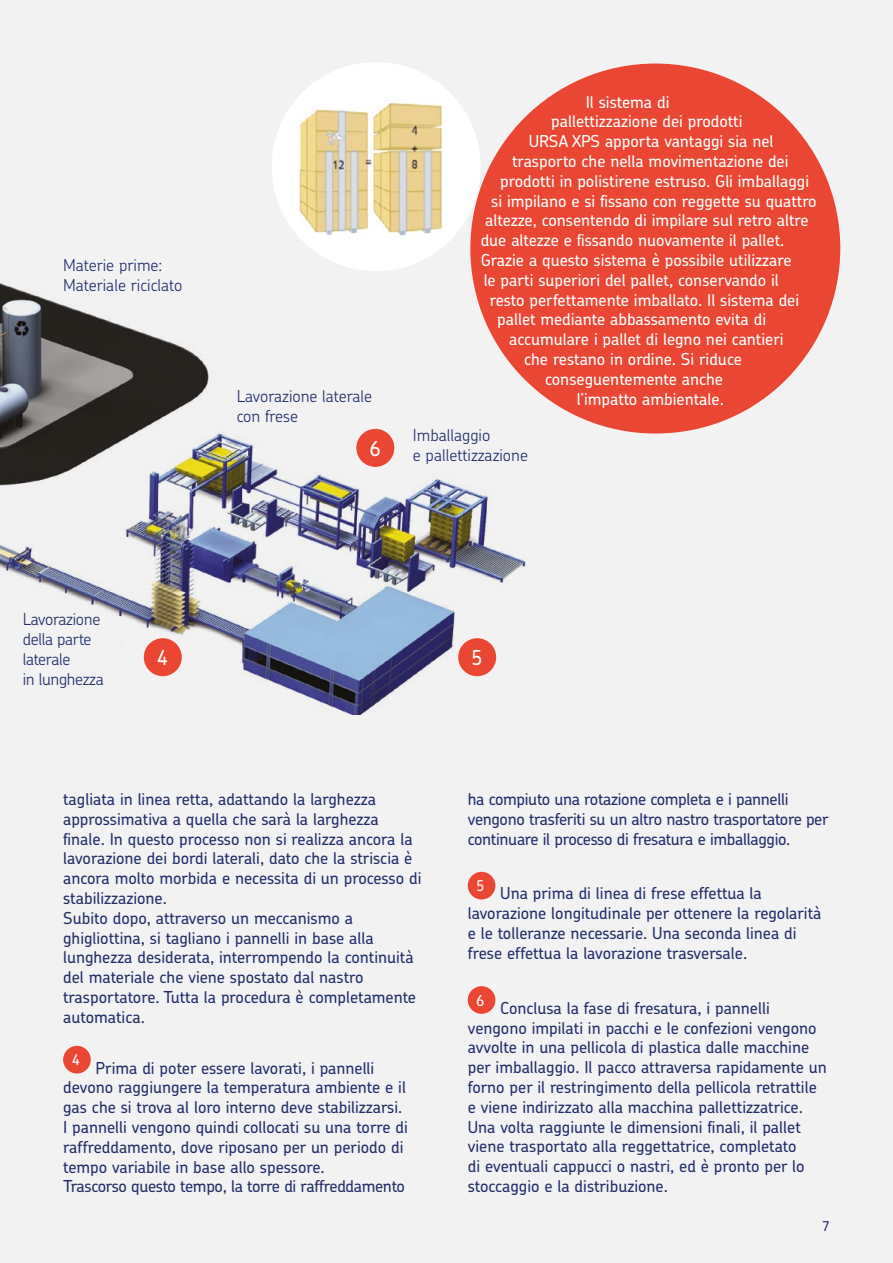
<style>
.page{position:relative;width:893px;height:1263px;background:#f2f2f2}
.page>*{position:absolute;margin:0;border:0;box-sizing:border-box;transform-origin:0 0}
.t1{font:500 20.7px "Chevin Std";color:#fff}
.t2{font:500 16.5px/19.8px "Chevin Std";color:#232e6a}
.t3{font:500 16.5px "Chevin Std";color:#fff}
.t4{font:500 16.5px/19.8px "Chevin Std";letter-spacing:-.02em;color:#232e6a}
.t5{font:300 16.5px/19.8px "Chevin Pro";color:#232e6a}
.t6{font:300 16.5px/19.8px "Chevin Pro";letter-spacing:-.02em;color:#232e6a}
.t7{font:500 15px "Chevin Std";color:#fff}
.t8{font:500 13.5px "Chevin Std";color:#232e6a}
</style>
<div class="page">
<div style="left:470px;top:64px;width:370px;height:369px;background:#e94734;border-radius:50%"></div>
<div style="left:63px;top:1046px;width:28px;height:27px;background:#e94734;border-radius:50%"></div>
<div style="left:468px;top:872px;width:27px;height:27px;background:#e94734;border-radius:50%"></div>
<div style="left:468px;top:986px;width:27px;height:28px;background:#e94734;border-radius:50%"></div>
<img style="left:0;top:270px;width:537px;height:444px">
<div style="left:458px;top:638px;width:38px;height:38px;background:#e94734;border-radius:50%"></div>
<div style="left:356px;top:429px;width:38px;height:38px;background:#e94734;border-radius:50%"></div>
<div style="left:144px;top:638px;width:38px;height:38px;background:#e94734;border-radius:50%"></div>
<div style="left:272px;top:62px;width:208px;height:209px;background:#fff;border-radius:50%"></div>
<img style="left:275px;top:84px;width:205px;height:186px">
<p class="t5" style="left:63px;top:254px;width:121px">Materie prime:<br>Materiale riciclato</p>
<p class="t5" style="left:237px;top:385px;width:137px">Lavorazione laterale con frese</p>
<p class="t1" style="left:369px;top:434px;width:13px">6</p>
<p class="t3" style="left:586px;top:91px;width:85px">Il sistema di</p>
<p class="t3" style="left:551px;top:110px;width:193px">pallettizzazione dei prodotti</p>
<p class="t3" style="left:529px;top:130px;width:246px">URSA XPS apporta vantaggi sia nel</p>
<p class="t3" style="left:512px;top:150px;width:278px">trasporto che nella movimentazione dei</p>
<p class="t3" style="left:500px;top:170px;width:311px">prodotti in polistirene estruso. Gli imballaggi</p>
<p class="t3" style="left:491px;top:190px;width:327px">si impilano e si fissano con reggette su quattro</p>
<p class="t3" style="left:485px;top:209px;width:325px">altezze, consentendo di impilare sul retro altre</p>
<p class="t3" style="left:481px;top:229px;width:305px">due altezze e fissando nuovamente il pallet.</p>
<p class="t3" style="left:481px;top:249px;width:312px">Grazie a questo sistema è possibile utilizzare</p>
<p class="t3" style="left:484px;top:269px;width:297px">le parti superiori del pallet, conservando il</p>
<p class="t3" style="left:490px;top:289px;width:311px">resto perfettamente imballato. Il sistema dei</p>
<p class="t3" style="left:497px;top:308px;width:270px">pallet mediante abbassamento evita di</p>
<p class="t3" style="left:509px;top:328px;width:276px">accumulare i pallet di legno nei cantieri</p>
<p class="t3" style="left:524px;top:348px;width:219px">che restano in ordine. Si riduce</p>
<p class="t3" style="left:545px;top:368px;width:179px">conseguentemente anche</p>
<p class="t3" style="left:577px;top:388px;width:149px">l’impatto ambientale.</p>
<p class="t5" style="left:413px;top:425px;width:117px">Imballaggio<br>e pallettizzazione</p>
<p class="t6" style="left:23px;top:609px;width:82px">Lavorazione della parte laterale<br>in lunghezza</p>
<p class="t1" style="left:157px;top:644px;width:13px">4</p>
<p class="t1" style="left:471px;top:644px;width:13px">5</p>
<p class="t2" style="left:63px;top:789px;width:360px">tagliata in linea retta, adattando la larghezza approssimativa a quella che sarà la larghezza finale. In questo processo non si realizza ancora la lavorazione dei bordi laterali, dato che la striscia è ancora molto morbida e necessita di un processo di stabilizzazione.<br>Subito dopo, attraverso un meccanismo a ghigliottina, si tagliano i pannelli in base alla lunghezza desiderata, interrompendo la continuità del materiale che viene spostato dal nastro trasportatore. Tutta la procedura è completamente automatica.</p>
<p class="t7" style="left:72px;top:1050px;width:10px">4</p>
<p class="t2" style="left:63px;top:1057px;width:346px;text-indent:33px">Prima di poter essere lavorati, i pannelli devono raggiungere la temperatura ambiente e il gas che si trova al loro interno deve stabilizzarsi.<br>I pannelli vengono quindi collocati su una torre di raffreddamento, dove riposano per un periodo di tempo variabile in base allo spessore.<br>Trascorso questo tempo, la torre di raffreddamento</p>
<p class="t4" style="left:468px;top:789px;width:362px">ha compiuto una rotazione completa e i pannelli vengono trasferiti su un altro nastro trasportatore per continuare il processo di fresatura e imballaggio.</p>
<p class="t7" style="left:476px;top:876px;width:10px">5</p>
<p class="t2" style="left:468px;top:883px;width:355px;text-indent:33px">Una prima di linea di frese effettua la lavorazione longitudinale per ottenere la regolarità e le tolleranze necessarie. Una seconda linea di frese effettua la lavorazione trasversale.</p>
<p class="t7" style="left:476px;top:990px;width:10px">6</p>
<p class="t2" style="left:468px;top:997px;width:360px;text-indent:33px">Conclusa la fase di fresatura, i pannelli vengono impilati in pacchi e le confezioni vengono avvolte in una pellicola di plastica dalle macchine per imballaggio. Il pacco attraversa rapidamente un forno per il restringimento della pellicola retrattile e viene indirizzato alla macchina pallettizzatrice.<br>Una volta raggiunte le dimensioni finali, il pallet viene trasportato alla reggettatrice, completato<br>di eventuali cappucci o nastri, ed è pronto per lo stoccaggio e la distribuzione.</p>
<p class="t8" style="left:822px;top:1217px;width:9px">7</p>
</div>
